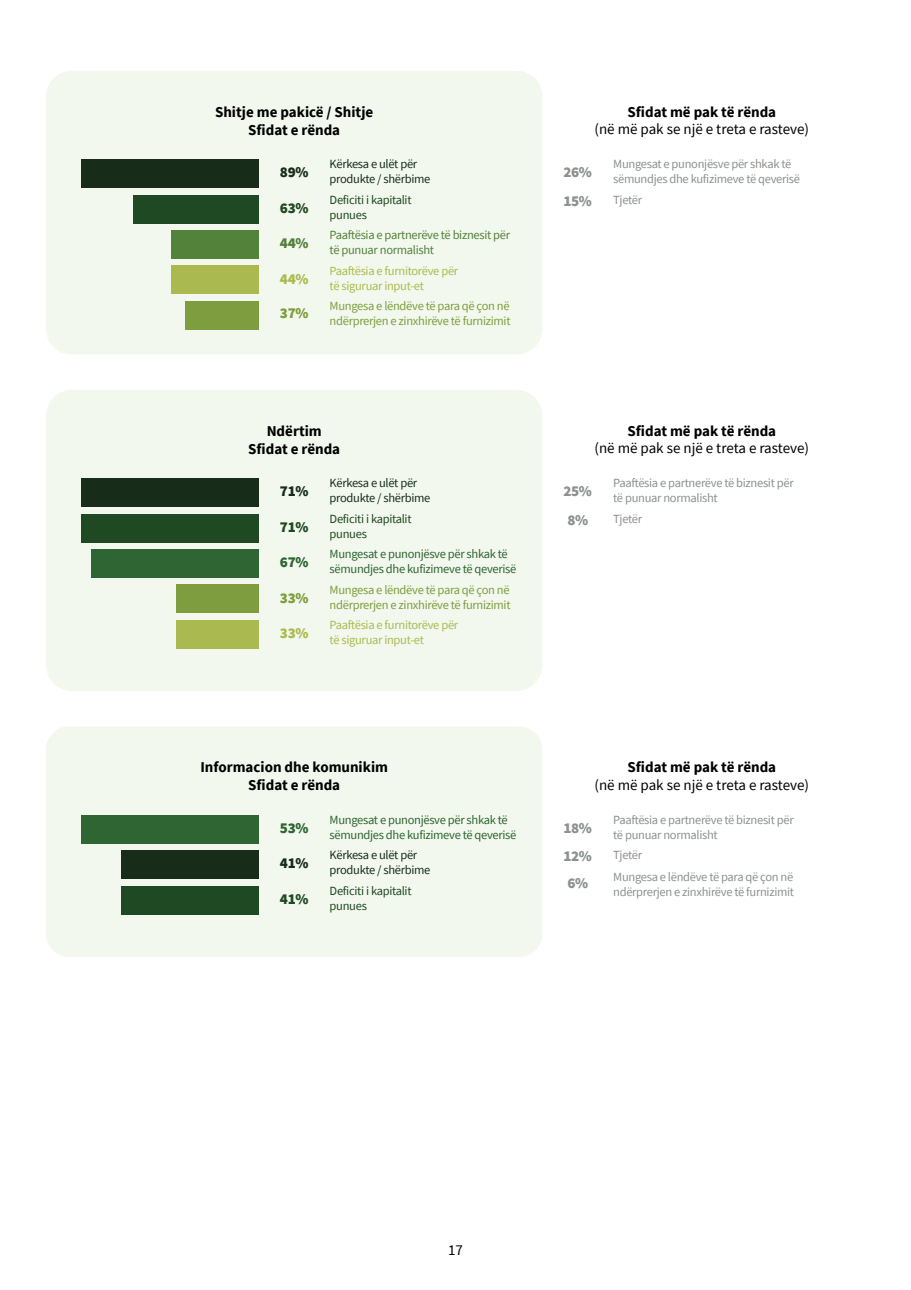
<style>
.page{position:relative;width:911px;height:1290px;background:#fff}
.page>*{position:absolute;margin:0;border:0;box-sizing:border-box;transform-origin:0 0}
.t1{font:700 15px/17.8px "Source Sans Pro";color:#000;text-align:center}
.t2{font:15px "Source Sans Pro";color:#000}
.t3{font:900 15px/28.4px "Source Sans Pro";letter-spacing:-.025em;color:#8c928e}
.t4{font:900 15px "Source Sans Pro";color:#172d1a}
.t5{font:900 15px "Source Sans Pro";color:#1f4922}
.t6{font:900 15px "Source Sans Pro";color:#7d9d3e}
.t7{font:900 15px "Source Sans Pro";color:#abba50}
.t8{font:900 15px "Source Sans Pro";color:#2e6532}
.t9{font:900 15px "Source Sans Pro";color:#53823b}
.t10{font:12.5px/15px "Source Sans Pro";letter-spacing:-.025em;color:#8c928e}
.t11{font:12.5px/15px "Source Sans Pro";letter-spacing:-.025em;color:#7d9d3e}
.t12{font:12.5px/15px "Source Sans Pro";letter-spacing:-.025em;color:#2e6532}
.t13{font:12.5px/15px "Source Sans Pro";letter-spacing:-.025em;color:#172d1a}
.t14{font:12.5px/15px "Source Sans Pro";letter-spacing:-.025em;color:#abba50}
.t15{font:12.5px/15px "Source Sans Pro";letter-spacing:-.025em;color:#1f4922}
.t16{font:12.5px/15px "Source Sans Pro";letter-spacing:-.025em;color:#53823b}
</style>
<div class="page">
<div style="left:46px;top:71px;width:496px;height:283px;background:#f2f8ed;border-radius:25px"></div>
<div style="left:81px;top:159px;width:178px;height:29px;background:#172d1a"></div>
<div style="left:133px;top:195px;width:126px;height:28px;background:#1f4922"></div>
<div style="left:185px;top:301px;width:74px;height:29px;background:#7d9d3e"></div>
<div style="left:171px;top:266px;width:88px;height:28px;background:#abba50"></div>
<div style="left:171px;top:230px;width:88px;height:29px;background:#53823b"></div>
<div style="left:46px;top:390px;width:496px;height:301px;background:#f2f8ed;border-radius:26px"></div>
<div style="left:81px;top:478px;width:178px;height:29px;background:#172d1a"></div>
<div style="left:81px;top:514px;width:178px;height:28px;background:#1f4922"></div>
<div style="left:176px;top:585px;width:83px;height:28px;background:#7d9d3e"></div>
<div style="left:176px;top:620px;width:83px;height:28px;background:#abba50"></div>
<div style="left:91px;top:549px;width:168px;height:29px;background:#2e6532"></div>
<div style="left:46px;top:726px;width:496px;height:231px;background:#f2f8ed;border-radius:23px"></div>
<div style="left:122px;top:850px;width:137px;height:29px;background:#172d1a"></div>
<div style="left:122px;top:886px;width:137px;height:28px;background:#1f4922"></div>
<div style="left:81px;top:815px;width:178px;height:28px;background:#2e6532"></div>
<p class="t1" style="left:215px;top:103px;width:160px">Shitje me pakicë / Shitje<br>Sfidat e rënda</p>
<p class="t13" style="left:330px;top:157px;width:102px">Kërkesa e ulët për produkte / shërbime</p>
<p class="t15" style="left:330px;top:192px;width:83px">Deficiti i kapitalit punues</p>
<p class="t4" style="left:280px;top:162px;width:30px">89%</p>
<p class="t5" style="left:280px;top:197px;width:30px">63%</p>
<p class="t9" style="left:280px;top:233px;width:30px">44%</p>
<p class="t7" style="left:280px;top:268px;width:30px">44%</p>
<p class="t6" style="left:280px;top:302px;width:30px">37%</p>
<p class="t16" style="left:330px;top:227px;width:182px">Paaftësia e partnerëve të biznesit për të punuar normalisht</p>
<p class="t14" style="left:330px;top:263px;width:130px">Paaftësia e furnitorëve për të siguruar input-et</p>
<p class="t11" style="left:330px;top:298px;width:182px">Mungesa e lëndëve të para që çon në ndërprerjen e zinxhirëve të furnizimit</p>
<p class="t1" style="left:248px;top:422px;width:94px">Ndërtim<br>Sfidat e rënda</p>
<p class="t13" style="left:330px;top:476px;width:102px">Kërkesa e ulët për produkte / shërbime</p>
<p class="t15" style="left:330px;top:511px;width:83px">Deficiti i kapitalit punues</p>
<p class="t4" style="left:280px;top:481px;width:30px">71%</p>
<p class="t5" style="left:280px;top:516px;width:30px">71%</p>
<p class="t8" style="left:280px;top:552px;width:30px">67%</p>
<p class="t6" style="left:280px;top:587px;width:30px">33%</p>
<p class="t7" style="left:280px;top:622px;width:30px">33%</p>
<p class="t12" style="left:330px;top:546px;width:188px">Mungesat e punonjësve për shkak të sëmundjes dhe kufizimeve të qeverisë</p>
<p class="t11" style="left:330px;top:582px;width:182px">Mungesa e lëndëve të para që çon në ndërprerjen e zinxhirëve të furnizimit</p>
<p class="t14" style="left:330px;top:617px;width:130px">Paaftësia e furnitorëve për të siguruar input-et</p>
<p class="t1" style="left:200px;top:758px;width:189px">Informacion dhe komunikim<br>Sfidat e rënda</p>
<p class="t8" style="left:280px;top:817px;width:30px">53%</p>
<p class="t4" style="left:280px;top:853px;width:30px">41%</p>
<p class="t5" style="left:280px;top:888px;width:30px">41%</p>
<p class="t12" style="left:330px;top:812px;width:188px">Mungesat e punonjësve për shkak të sëmundjes dhe kufizimeve të qeverisë</p>
<p class="t13" style="left:330px;top:848px;width:102px">Kërkesa e ulët për produkte / shërbime</p>
<p class="t15" style="left:330px;top:883px;width:83px">Deficiti i kapitalit punues</p>
<p class="t1" style="left:627px;top:103px;width:150px">Sfidat më pak të rënda</p>
<p class="t2" style="left:594px;top:120px;width:216px">(në më pak se një e treta e rasteve)</p>
<p class="t3" style="left:563px;top:158px;width:30px">26%<br>15%</p>
<p class="t10" style="left:613px;top:157px;width:188px">Mungesat e punonjësve për shkak të sëmundjes dhe kufizimeve të qeverisë</p>
<p class="t10" style="left:613px;top:192px;width:30px">Tjetër</p>
<p class="t1" style="left:627px;top:422px;width:150px">Sfidat më pak të rënda</p>
<p class="t2" style="left:594px;top:439px;width:216px">(në më pak se një e treta e rasteve)</p>
<p class="t3" style="left:563px;top:477px;width:30px">25%</p>
<p class="t10" style="left:613px;top:476px;width:182px">Paaftësia e partnerëve të biznesit për të punuar normalisht</p>
<p class="t3" style="left:567px;top:505px;width:22px">8%</p>
<p class="t10" style="left:613px;top:511px;width:30px">Tjetër</p>
<p class="t1" style="left:627px;top:758px;width:150px">Sfidat më pak të rënda</p>
<p class="t2" style="left:594px;top:775px;width:216px">(në më pak se një e treta e rasteve)</p>
<p class="t3" style="left:563px;top:813px;width:30px">18%</p>
<p class="t10" style="left:613px;top:812px;width:182px">Paaftësia e partnerëve të biznesit për të punuar normalisht</p>
<p class="t3" style="left:563px;top:842px;width:30px">12%</p>
<p class="t10" style="left:613px;top:848px;width:30px">Tjetër</p>
<p class="t3" style="left:567px;top:869px;width:22px">6%</p>
<p class="t10" style="left:613px;top:869px;width:182px">Mungesa e lëndëve të para që çon në ndërprerjen e zinxhirëve të furnizimit</p>
<p class="t2" style="left:448px;top:1240px;width:16px">17</p>
</div>
